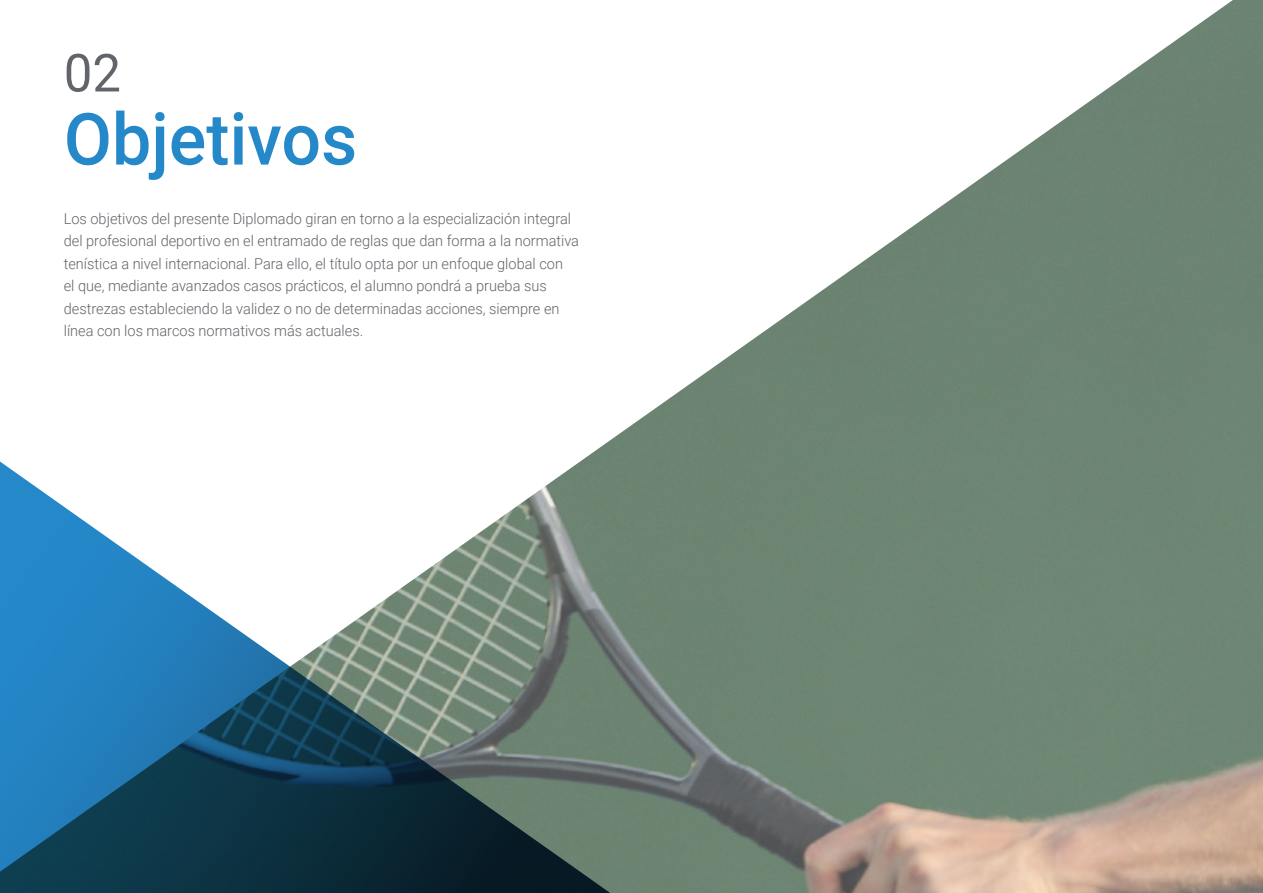
<style>
.page{position:relative;width:1263px;height:893px;background:#fff}
.page>*{position:absolute;margin:0;border:0;box-sizing:border-box;transform-origin:0 0}
.t1{font:500 72px "Roboto";color:#2488c9}
.t2{font:52.5px "Roboto";color:#61646a}
.t3{font:300 15px/22.5px "Roboto";color:#61646a}
</style>
<div class="page">
<img style="left:602px;top:0;width:661px;height:893px">
<svg style="left:0;top:446px;width:640px;height:447px"></svg>
<h2 class="t2" style="left:64px;top:36px;width:59px">02</h2>
<h1 class="t1" style="left:64px;top:89px;width:295px">Objetivos</h1>
<p class="t3" style="left:64px;top:207px;width:517px">Los objetivos del presente Diplomado giran en torno a la especialización integral del profesional deportivo en el entramado de reglas que dan forma a la normativa tenística a nivel internacional. Para ello, el título opta por un enfoque global con<br>el que, mediante avanzados casos prácticos, el alumno pondrá a prueba sus destrezas estableciendo la validez o no de determinadas acciones, siempre en línea con los marcos normativos más actuales.</p>
</div>
